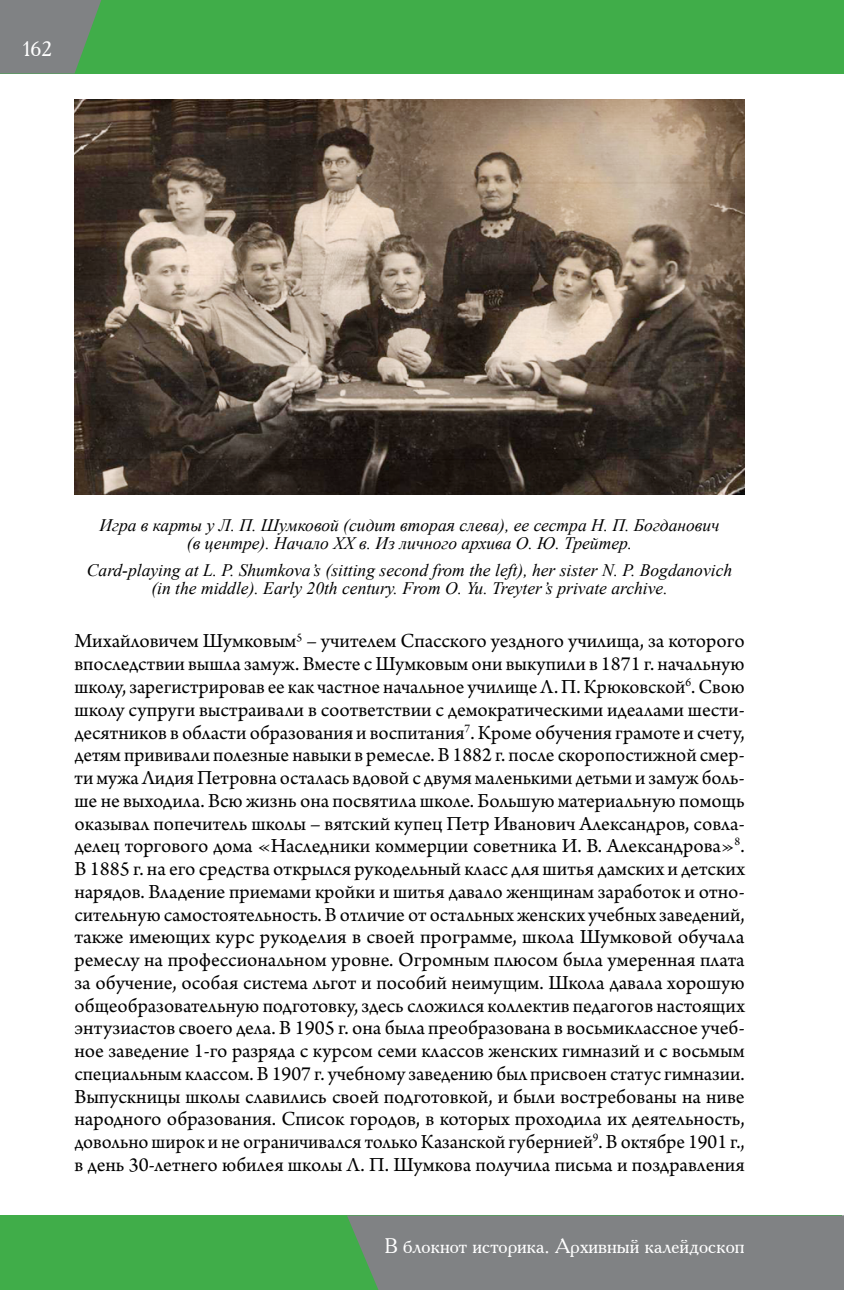
<style>
.page{position:relative;width:844px;height:1290px;background:#fff}
.page>*{position:absolute;margin:0;border:0;box-sizing:border-box;transform-origin:0 0}
.t1{font:21px/22.8px "Arno Pro";letter-spacing:-.005em;color:#000;text-align:justify}
.t2{font:21px "Academy ACTT";color:#fff}
.t3{font:italic 17.5px/17.5px "Times New Roman";color:#000;text-align:center}
</style>
<div class="page">
<div style="left:0;top:0;width:843px;height:74px;background:#40ad49"></div>
<svg style="left:0;top:0;width:101px;height:74px;background:#77877c"></svg>
<div style="left:0;top:1215px;width:841px;height:75px;background:#40ad49"></div>
<div style="left:347px;top:1215px;width:496px;height:75px;background:#808284"></div>
<img style="left:74px;top:99px;width:670px;height:396px">
<p class="t2" style="left:22px;top:36px;width:31px">162</p>
<p class="t3" style="left:99px;top:516px;width:621px">Игра в карты у Л. П. Шумковой (сидит вторая слева), ее сестра Н. П. Богданович (в центре). Начало XX в. Из личного архива О. Ю. Трейтер.</p>
<p class="t3" style="left:87px;top:561px;width:646px">Card-playing at L. P. Shumkova’s (sitting second from the left), her sister N. P. Bogdanovich (in the middle). Early 20th century. From O. Yu. Treyter’s private archive.</p>
<p class="t1" style="left:74px;top:631px;width:671px">Михайловичем Шумковым<sup>5</sup> – учителем Спасского уездного училища, за которого впоследствии вышла замуж. Вместе с Шумковым они выкупили в 1871 г. начальную школу, зарегистрировав ее как частное начальное училище Л. П. Крюковской<sup>6</sup>. Свою школу супруги выстраивали в соответствии с демократическими идеалами шести&shy;десятников в области образования и воспитания<sup>7</sup>. Кроме обучения грамоте и счету, детям прививали полезные навыки в ремесле. В 1882 г. после скоропостижной смер&shy;ти мужа Лидия Петровна осталась вдовой с двумя маленькими детьми и замуж боль&shy;ше не выходила. Всю жизнь она посвятила школе. Большую материальную помощь оказывал попечитель школы – вятский купец Петр Иванович Александров, совла&shy;делец торгового дома «Наследники коммерции советника И. В. Александрова»<sup>8</sup>.<br>В 1885 г. на его средства открылся рукодельный класс для шитья дамских и детских нарядов. Владение приемами кройки и шитья давало женщинам заработок и отно&shy;сительную самостоятельность. В отличие от остальных женских учебных заведений, также имеющих курс рукоделия в своей программе, школа Шумковой обучала ремеслу на профессиональном уровне. Огромным плюсом была умеренная плата за обучение, особая система льгот и пособий неимущим. Школа давала хорошую общеобразовательную подготовку, здесь сложился коллектив педагогов настоящих энтузиастов своего дела. В 1905 г. она была преобразована в восьмиклассное учеб&shy;ное заведение 1-го разряда с курсом семи классов женских гимназий и с восьмым специальным классом. В 1907 г. учебному заведению был присвоен статус гимназии.<br>Выпускницы школы славились своей подготовкой, и были востребованы на ниве народного образования. Список городов, в которых проходила их деятельность, довольно широк и не ограничивался только Казанской губернией<sup>9</sup>. В октябре 1901 г., в день 30-летнего юбилея школы Л. П. Шумкова получила письма и поздравления</p>
<p class="t2" style="left:384px;top:1233px;width:362px">В блокнот историка. Архивный калейдоскоп</p>
</div>
